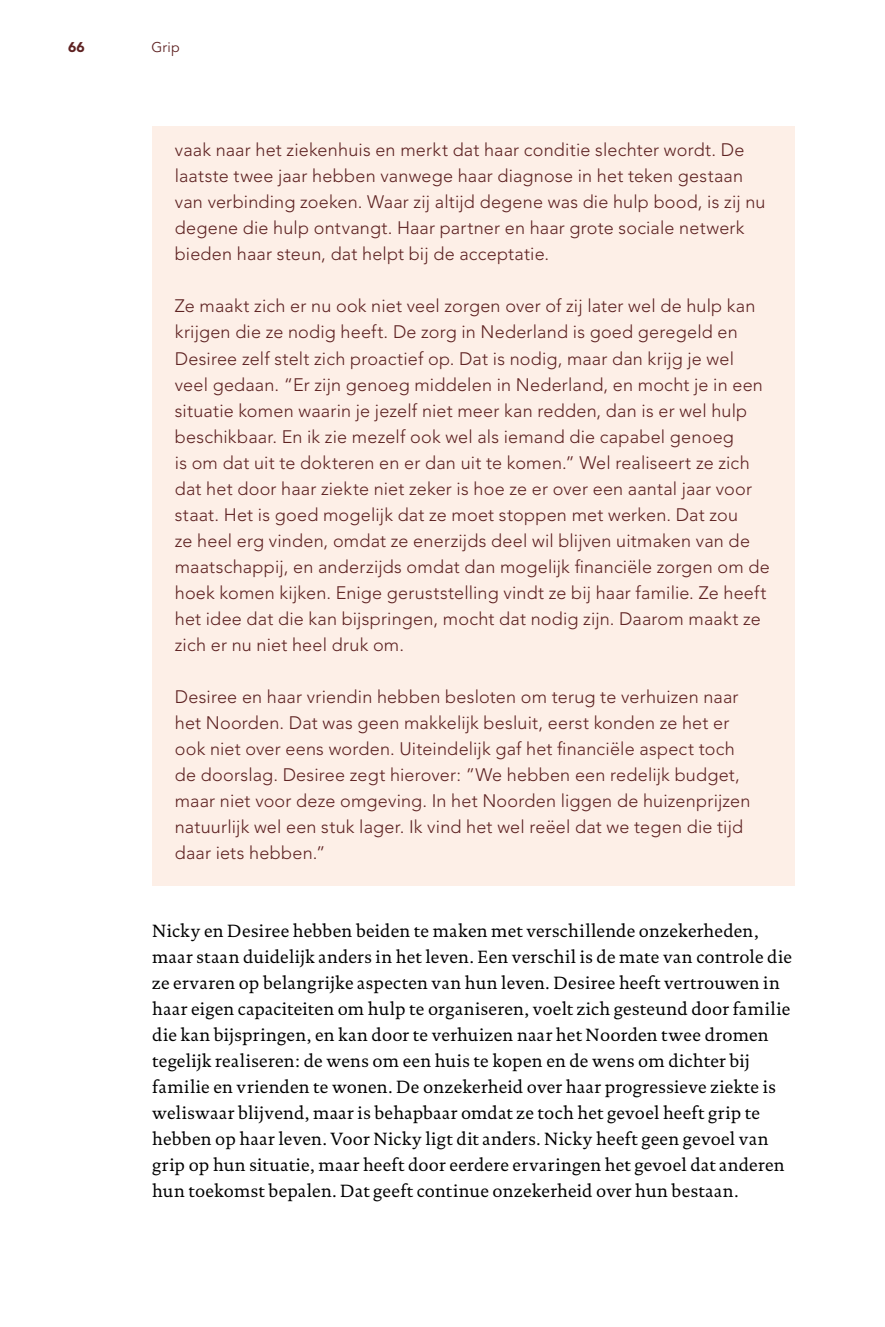
<style>
.page{position:relative;width:885px;height:1327px;background:#fff}
.page>*{position:absolute;margin:0;border:0;box-sizing:border-box;transform-origin:0 0}
.P_first__Block{font:300 18px/26px "Avenir LT Std";letter-spacing:.01em;color:#5e2222}
.P_first{font:18px/26px "DTL Documenta TOT";letter-spacing:.015em;color:#000}
.P_Block{font:300 18px/26px "Avenir LT Std";letter-spacing:.01em;color:#5e2222}
.t1{font:14px "Avenir LT Std";color:#5e2222}
.t2{font:900 14px "Avenir LT Std";color:#5e2222}
</style>
<div class="page">
<div style="left:152px;top:126px;width:642px;height:161px;background:#fdefe7"></div>
<div style="left:152px;top:282px;width:642px;height:395px;background:#fdefe7"></div>
<div style="left:152px;top:672px;width:642px;height:213px;background:#fdefe7"></div>
<p class="t2" style="left:68px;top:39px;width:18px">66</p>
<p class="t1" style="left:151px;top:40px;width:30px">Grip</p>
<p class="P_Block" style="left:175px;top:137px;width:592px">vaak naar het ziekenhuis en merkt dat haar conditie slechter wordt. De laatste twee jaar hebben vanwege haar diagnose in het teken gestaan van verbinding zoeken. Waar zij altijd degene was die hulp bood, is zij nu degene die hulp ontvangt. Haar partner en haar grote sociale netwerk bieden haar steun, dat helpt bij de acceptatie.</p>
<p class="P_first__Block" style="left:175px;top:293px;width:596px">Ze maakt zich er nu ook niet veel zorgen over of zij later wel de hulp kan krijgen die ze nodig heeft. De zorg in Nederland is goed geregeld en Desiree zelf stelt zich proactief op. Dat is nodig, maar dan krijg je wel veel gedaan. “Er zijn genoeg middelen in Nederland, en mocht je in een situatie komen waarin je jezelf niet meer kan redden, dan is er wel hulp beschikbaar. En ik zie mezelf ook wel als iemand die capabel genoeg<br>is om dat uit te dokteren en er dan uit te komen.” Wel realiseert ze zich dat het door haar ziekte niet zeker is hoe ze er over een aantal jaar voor staat. Het is goed mogelijk dat ze moet stoppen met werken. Dat zou<br>ze heel erg vinden, omdat ze enerzijds deel wil blijven uitmaken van de maatschappij, en anderzijds omdat dan mogelijk financiële zorgen om de hoek komen kijken. Enige geruststelling vindt ze bij haar familie. Ze heeft het idee dat die kan bijspringen, mocht dat nodig zijn. Daarom maakt ze zich er nu niet heel druk om.</p>
<p class="P_first__Block" style="left:175px;top:683px;width:577px">Desiree en haar vriendin hebben besloten om terug te verhuizen naar het Noorden. Dat was geen makkelijk besluit, eerst konden ze het er ook niet over eens worden. Uiteindelijk gaf het financiële aspect toch de doorslag. Desiree zegt hierover: ”We hebben een redelijk budget, maar niet voor deze omgeving. In het Noorden liggen de huizenprijzen natuurlijk wel een stuk lager. Ik vind het wel reëel dat we tegen die tijd daar iets hebben.”</p>
<p class="P_first" style="left:152px;top:917px;width:641px">Nicky en Desiree hebben beiden te maken met verschillende onzekerheden, maar staan duidelijk anders in het leven. Een verschil is de mate van controle die ze ervaren op belangrijke aspecten van hun leven. Desiree heeft vertrouwen in haar eigen capaciteiten om hulp te organiseren, voelt zich gesteund door familie die kan bijspringen, en kan door te verhuizen naar het Noorden twee dromen tegelijk realiseren: de wens om een huis te kopen en de wens om dichter bij familie en vrienden te wonen. De onzekerheid over haar progressieve ziekte is weliswaar blijvend, maar is behapbaar omdat ze toch het gevoel heeft grip te hebben op haar leven. Voor Nicky ligt dit anders. Nicky heeft geen gevoel van grip op hun situatie, maar heeft door eerdere ervaringen het gevoel dat anderen hun toekomst bepalen. Dat geeft continue onzekerheid over hun bestaan.</p>
</div>
